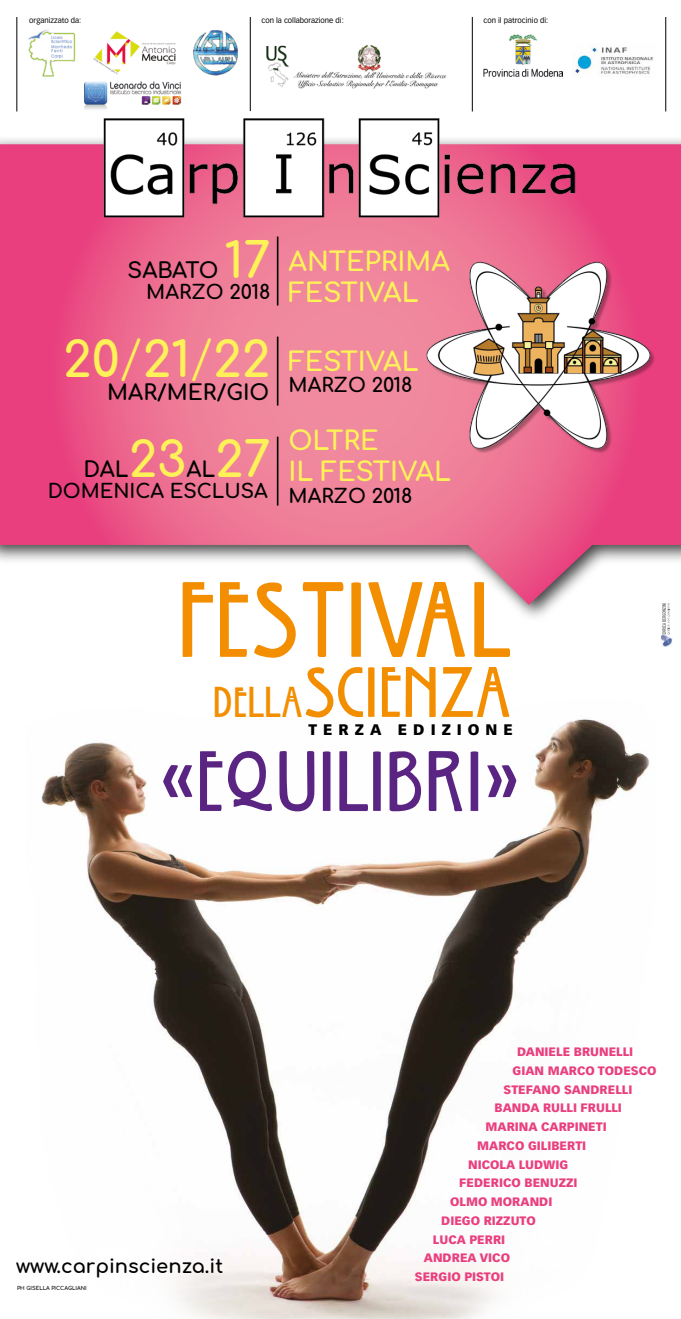
<style>
.page{position:relative;width:681px;height:1319px;background:#fff}
.page>*{position:absolute;margin:0;border:0;box-sizing:border-box;transform-origin:0 0}
.t1{font:112.5px "Willow";color:#f28e00}
.t2{font:90px "Willow";color:#5a2483}
.t3{font:75px "Willow";color:#f28e00}
.t4{font:700 48.6px "Comfortaa";color:#fff158}
.t5{font:700 26.25px/31.5px "Comfortaa";color:#fff158}
.t6{font:700 21.38px "Comfortaa";color:#000}
.t7{font:700 19.42px "Comfortaa";color:#000}
.t8{font:900 15px "Vectora LT Std";letter-spacing:.4em;color:#000}
.t9{font:900 12px "Vectora LT Std";color:#e93f7e}
.t10{font:7.5px "Vectora LT Std";color:#000}
.t11{font:700 5.25px "Comfortaa";color:#000}
.s1{font-size:48.6px}
.s2{font-weight:300;font-size:48.6px}
.s3{font-size:45px}
</style>
<div class="page">
<img style="left:41px;top:719px;width:609px;height:599px">
<div style="left:0;top:135px;width:680px;height:487px;background:#000;opacity:.75"></div>
<svg style="left:0;top:144px;width:680px;height:460px;background:#eb7a9c"></svg>
<img style="left:28px;top:30px;width:47px;height:47px">
<img style="left:193px;top:30px;width:45px;height:46px">
<img style="left:84px;top:82px;width:98px;height:28px">
<img style="left:93px;top:31px;width:83px;height:44px">
<img style="left:103px;top:118px;width:475px;height:103px">
<img style="left:422px;top:256px;width:234px;height:195px">
<div style="left:657px;top:597px;width:23px;height:51px;background:#fff"></div>
<svg style="left:660px;top:603px;width:12px;height:43px"></svg>
<img style="left:483px;top:34px;width:79px;height:43px">
<img style="left:572px;top:43px;width:82px;height:32px">
<hr style="left:250px;top:17px;width:1px;height:94px;background:#000">
<img style="left:266px;top:44px;width:181px;height:45px">
<hr style="left:472px;top:17px;width:1px;height:94px;background:#000">
<hr style="left:17px;top:17px;width:1px;height:94px;background:#000">
<hr style="left:665px;top:17px;width:1px;height:94px;background:#000">
<hr style="left:277px;top:236px;width:1px;height:69px;background:#000">
<hr style="left:277px;top:336px;width:1px;height:69px;background:#000">
<hr style="left:277px;top:436px;width:1px;height:69px;background:#000">
<p class="t10" style="left:29px;top:16px;width:53px">organizzato da:</p>
<p class="t10" style="left:261px;top:16px;width:84px">con la collaborazione di:</p>
<p class="t10" style="left:483px;top:16px;width:66px">con il patrocinio di:</p>
<h3 class="t4" style="left:224px;top:215px;width:47px">17</h3>
<h3 class="t7" style="left:146px;top:274px;width:125px">MARZO 2018</h3>
<h3 class="t5" style="left:288px;top:241px;width:163px">ANTEPRIMA<br>FESTIVAL</h3>
<h3 class="t5" style="left:63px;top:341px;width:357px"><span class="s1">20</span><span class="s2">/</span><span class="s1">21</span><span class="s2">/</span><span class="s1">22</span> FESTIVAL</h3>
<h3 class="t6" style="left:128px;top:251px;width:92px">SABATO</h3>
<h3 class="t6" style="left:107px;top:372px;width:306px">MAR/MER/GIO <sup>MARZO</sup> <sup>2018</sup></h3>
<h3 class="t4" style="left:215px;top:414px;width:57px">27</h3>
<h3 class="t5" style="left:288px;top:420px;width:164px">OLTRE<br>IL FESTIVAL</h3>
<h3 class="t7" style="left:48px;top:473px;width:366px">DOMENICA ESCLUSA MARZO 2018</h3>
<h3 class="t4" style="left:129px;top:414px;width:59px">23</h3>
<h3 class="t6" style="left:84px;top:449px;width:47px">DAL</h3>
<h3 class="t6" style="left:186px;top:449px;width:30px">AL</h3>
<h1 class="t1" style="left:179px;top:546px;width:335px">FESTIVAL</h1>
<h3 class="t3" style="left:213px;top:643px;width:301px"><span class="s3">DELLA</span>SCIENZA</h3>
<p class="t8" style="left:308px;top:720px;width:206px">TERZA EDIZIONE</p>
<h2 class="t2" style="left:160px;top:722px;width:362px">«EQUILIBRI»</h2>
<h3 class="t7" style="left:16px;top:1247px;width:208px">www.carpinscienza.it</h3>
<p class="t11" style="left:17px;top:1282px;width:71px">PH GISELLA PICCAGLIANI</p>
<p class="t9" style="left:517px;top:1044px;width:118px">DANIELE BRUNELLI</p>
<p class="t9" style="left:512px;top:1062px;width:145px">GIAN MARCO TODESCO</p>
<p class="t9" style="left:503px;top:1081px;width:130px">STEFANO SANDRELLI</p>
<p class="t9" style="left:494px;top:1100px;width:129px">BANDA RULLI FRULLI</p>
<p class="t9" style="left:485px;top:1118px;width:123px">MARINA CARPINETI</p>
<p class="t9" style="left:477px;top:1137px;width:110px">MARCO GILIBERTI</p>
<p class="t9" style="left:468px;top:1156px;width:102px">NICOLA LUDWIG</p>
<p class="t9" style="left:459px;top:1175px;width:120px">FEDERICO BENUZZI</p>
<p class="t9" style="left:450px;top:1193px;width:103px">OLMO MORANDI</p>
<p class="t9" style="left:441px;top:1212px;width:96px">DIEGO RIZZUTO</p>
<p class="t9" style="left:433px;top:1231px;width:74px">LUCA PERRI</p>
<p class="t9" style="left:424px;top:1250px;width:88px">ANDREA VICO</p>
<p class="t9" style="left:415px;top:1268px;width:91px">SERGIO PISTOI</p>
</div>
